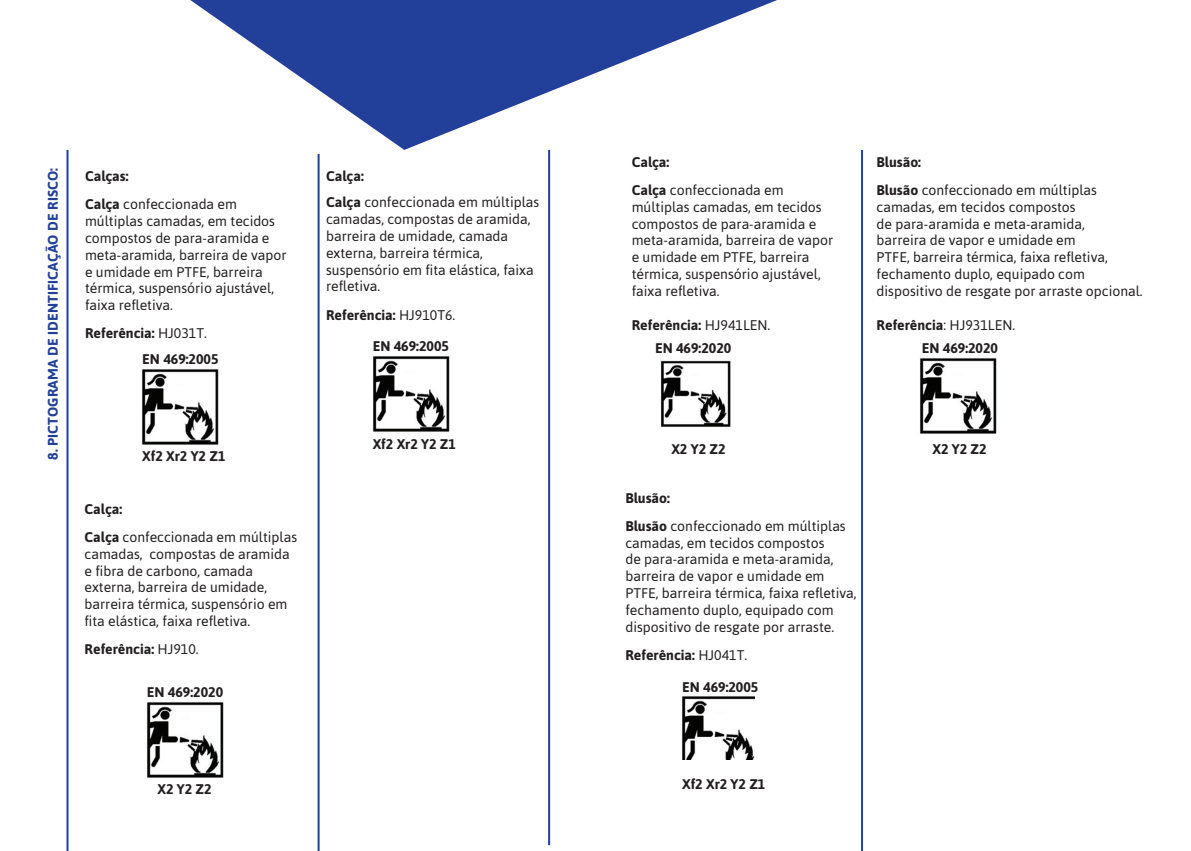
<style>
.page{position:relative;width:1191px;height:851px;background:#fff}
.page>*{position:absolute;margin:0;border:0;box-sizing:border-box;transform-origin:0 0}
.t1{font:14px/16.8px "Asap";color:#231f20}
.t2{font:700 14px/23.8px "Asap";color:#231f20}
.t3{font:700 14px "Asap";letter-spacing:.01em;color:#223f99}
.s1{font-weight:700}
.s2{font-weight:400}
</style>
<div class="page">
<hr style="left:66px;top:150px;width:2px;height:700px;background:#223f99">
<svg style="left:190px;top:0;width:587px;height:150px"></svg>
<hr style="left:317px;top:154px;width:2px;height:696px;background:#223f99">
<img style="left:142px;top:369px;width:77px;height:76px">
<img style="left:373px;top:356px;width:77px;height:76px">
<img style="left:682px;top:696px;width:72px;height:63px">
<img style="left:147px;top:702px;width:77px;height:76px">
<img style="left:660px;top:360px;width:71px;height:67px">
<img style="left:920px;top:358px;width:77px;height:76px">
<hr style="left:861px;top:150px;width:2px;height:700px;background:#223f99">
<hr style="left:548px;top:150px;width:2px;height:695px;background:#223f99">
<p class="t3" style="left:43px;top:460px;width:293px;rotate:-90deg">8. PICTOGRAMA DE IDENTIFICAÇÃO DE RISCO:</p>
<p class="t1" style="left:85px;top:162px;width:153px;line-height:28.2px"><span class="s1">Calças:<br>Calça</span> confeccionada em</p>
<p class="t1" style="left:85px;top:213px;width:203px">múltiplas camadas, em tecidos compostos de para-aramida e meta-aramida, barreira de vapor e umidade em PTFE, barreira térmica, suspensório ajustável, faixa refletiva.</p>
<p class="t2" style="left:85px;top:321px;width:123px">Referência: <span class="s2">HJ031T.</span></p>
<p class="t2" style="left:142px;top:346px;width:78px">EN 469:2005</p>
<p class="t2" style="left:142px;top:443px;width:85px">Xf2 Xr2 Y2 Z1</p>
<p class="t1" style="left:85px;top:494px;width:214px;line-height:28.2px"><span class="s1">Calça:<br>Calça</span> confeccionada em múltiplas</p>
<p class="t1" style="left:85px;top:545px;width:207px">camadas, compostas de aramida e fibra de carbono, camada externa, barreira de umidade, barreira térmica, suspensório em fita elástica, faixa refletiva.</p>
<p class="t2" style="left:85px;top:636px;width:116px">Referência: <span class="s2">HJ910.</span></p>
<p class="t2" style="left:147px;top:679px;width:78px">EN 469:2020</p>
<p class="t2" style="left:326px;top:164px;width:39px">Calça:</p>
<p class="t1" style="left:326px;top:194px;width:215px"><span class="s1">Calça</span> confeccionada em múltiplas camadas, compostas de aramida, barreira de umidade, camada externa, barreira térmica, suspensório em fita elástica, faixa refletiva.</p>
<p class="t2" style="left:326px;top:302px;width:131px">Referência: <span class="s2">HJ910T6.</span></p>
<p class="t2" style="left:373px;top:334px;width:78px">EN 469:2005</p>
<p class="t2" style="left:373px;top:431px;width:85px">Xf2 Xr2 Y2 Z1</p>
<p class="t2" style="left:157px;top:776px;width:56px">X2 Y2 Z2</p>
<p class="t1" style="left:632px;top:148px;width:153px;line-height:28.2px"><span class="s1">Calça:<br>Calça</span> confeccionada em</p>
<p class="t1" style="left:632px;top:198px;width:203px">múltiplas camadas, em tecidos compostos de para-aramida e meta-aramida, barreira de vapor e umidade em PTFE, barreira térmica, suspensório ajustável, faixa refletiva.</p>
<p class="t2" style="left:655px;top:312px;width:117px;text-indent:-23px">Referência: <span class="s2">HJ941LEN.<br></span>EN 469:2020</p>
<p class="t1" style="left:876px;top:148px;width:222px;line-height:28.2px"><span class="s1">Blusão:<br>Blusão</span> confeccionado em múltiplas</p>
<p class="t1" style="left:876px;top:198px;width:267px">camadas, em tecidos compostos<br>de para-aramida e meta-aramida,<br>barreira de vapor e umidade em<br>PTFE, barreira térmica, faixa refletiva, fechamento duplo, equipado com dispositivo de resgate por arraste opcional.</p>
<p class="t2" style="left:921px;top:312px;width:95px;text-indent:-45px">Referência<span class="s2">: HJ931LEN.<br></span>EN 469:2020</p>
<p class="t2" style="left:671px;top:436px;width:56px">X2 Y2 Z2</p>
<p class="t1" style="left:625px;top:483px;width:222px;line-height:28.2px"><span class="s1">Blusão:<br>Blusão</span> confeccionado em múltiplas</p>
<p class="t1" style="left:625px;top:534px;width:233px">camadas, em tecidos compostos<br>de para-aramida e meta-aramida, barreira de vapor e umidade em PTFE, barreira térmica, faixa refletiva, fechamento duplo, equipado com dispositivo de resgate por arraste.</p>
<p class="t2" style="left:625px;top:642px;width:123px">Referência: <span class="s2">HJ041T.</span></p>
<p class="t2" style="left:682px;top:674px;width:78px">EN 469:2005</p>
<p class="t2" style="left:682px;top:771px;width:85px">Xf2 Xr2 Y2 Z1</p>
<p class="t2" style="left:932px;top:436px;width:56px">X2 Y2 Z2</p>
</div>
